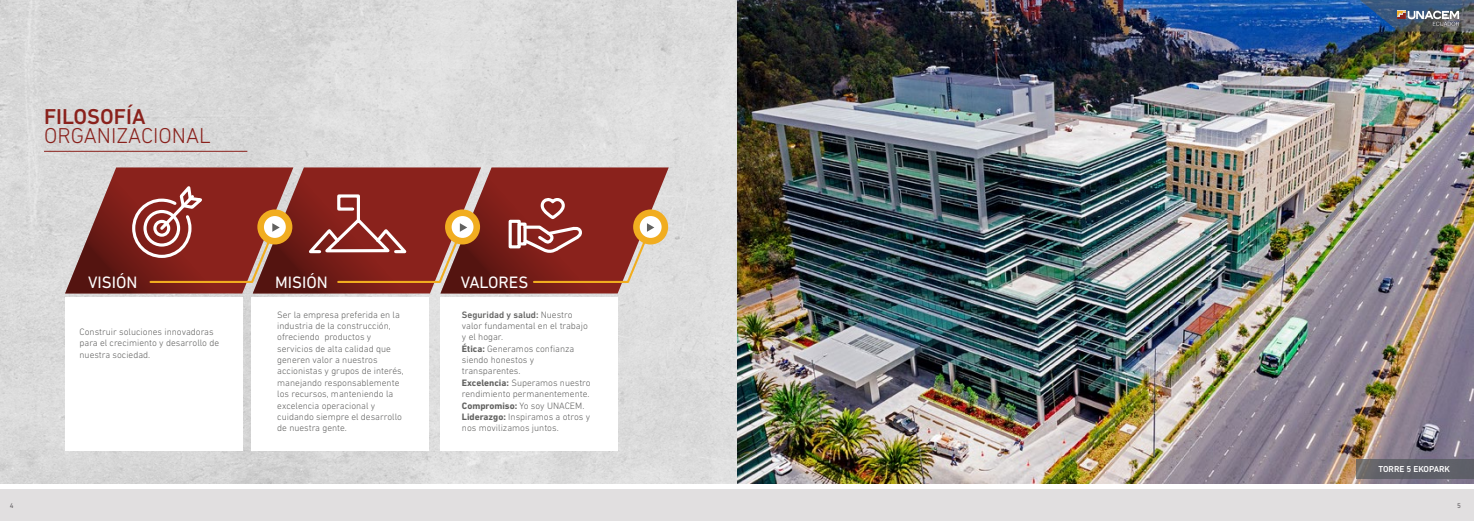
<style>
.page{position:relative;width:1474px;height:521px;background:#fff}
.page>*{position:absolute;margin:0;border:0;box-sizing:border-box;transform-origin:0 0}
.t1{font:300 21.88px "DIN Next LT Pro";color:#8a211c}
.t2{font:500 21.88px "DIN Next LT Pro";color:#8a211c}
.t3{font:16.8px "DIN Next LT Pro";color:#fff}
.t4{font:300 9.45px/11.4px "DIN Next LT Pro";color:#616160}
.t5{font:500 8.75px "DIN Next LT Pro";color:#fff}
.t6{font:7px "DIN Next LT Pro";color:#605d60}
.s1{font-weight:500}
.s2{font-weight:700}
</style>
<div class="page">
<img style="left:0;top:0;width:737px;height:484px">
<div style="left:65px;top:297px;width:177px;height:153px;background:#fff"></div>
<div style="left:252px;top:297px;width:177px;height:153px;background:#fff"></div>
<div style="left:440px;top:297px;width:177px;height:153px;background:#fff"></div>
<svg style="left:65px;top:167px;width:603px;height:126px"></svg>
<img style="left:737px;top:0;width:736px;height:484px">
<hr style="left:44px;top:151px;width:203px;height:1px;background:#8a211c">
<div style="left:1355px;top:459px;width:118px;height:20px;background:linear-gradient(to right,#69686a,#5a5c67)"></div>
<div style="left:737px;top:489px;width:736px;height:32px;background:#e1dfe0"></div>
<img style="left:1343px;top:0;width:130px;height:32px">
<div style="left:0;top:489px;width:735px;height:32px;background:#e1dfe0"></div>
<h1 class="t2" style="left:44px;top:104px;width:103px">FILOSOFÍA</h1>
<h1 class="t1" style="left:44px;top:123px;width:168px">ORGANIZACIONAL</h1>
<h2 class="t3" style="left:88px;top:272px;width:51px">VISIÓN</h2>
<h2 class="t3" style="left:275px;top:272px;width:54px">MISIÓN</h2>
<h2 class="t3" style="left:461px;top:272px;width:69px">VALORES</h2>
<p class="t4" style="left:277px;top:309px;width:128px">Ser la empresa preferida en la industria de la construcción, ofreciendo productos y servicios de alta calidad que generen valor a nuestros accionistas y grupos de interés, manejando responsablemente los recursos, manteniendo la excelencia operacional y cuidando siempre el desarrollo de nuestra gente.</p>
<p class="t4" style="left:462px;top:309px;width:130px"><span class="s1">Seguridad y salud:</span> Nuestro valor fundamental en el trabajo y el hogar.<br><span class="s2">Ética:</span> Generamos confianza siendo honestos y transparentes.<br><span class="s2">Excelencia:</span> Superamos nuestro rendimiento permanentemente.<br><span class="s2">Compromiso:</span> Yo soy UNACEM.<br><span class="s2">Liderazgo:</span> Inspiramos a otros y nos movilizamos juntos.</p>
<p class="t4" style="left:79px;top:326px;width:141px">Construir soluciones innovadoras para el crecimiento y desarrollo de nuestra sociedad.</p>
<p class="t5" style="left:1378px;top:464px;width:73px">TORRE 5 EKOPARK</p>
<p class="t6" style="left:10px;top:502px;width:5px">4</p>
<p class="t6" style="left:1456px;top:502px;width:5px">5</p>
</div>
